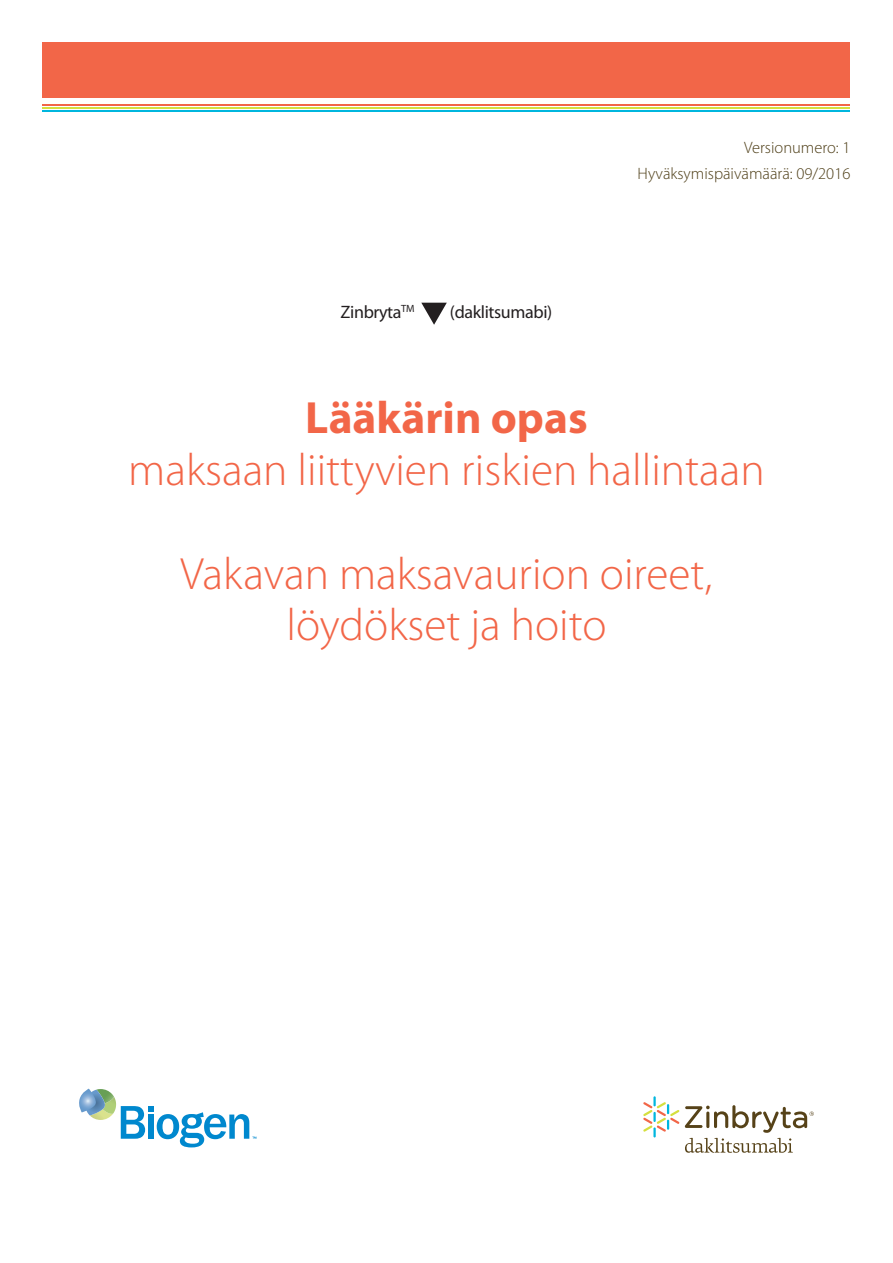
<style>
.page{position:relative;width:893px;height:1263px;background:#fff}
.page>*{position:absolute;margin:0;border:0;box-sizing:border-box;transform-origin:0 0}
.t1{font:300 45.3px/51.9px "Myriad Pro";color:#f26648;text-align:center}
.t2{font:18px "Myriad Pro";letter-spacing:-.02em;color:#231f20}
.t3{font:300 16.5px "Myriad Pro";color:#4d3d16}
.s1{font-weight:700}
</style>
<div class="page">
<hr style="left:43px;top:104px;width:807px;height:2px;background:#f26648">
<hr style="left:43px;top:107px;width:807px;height:2px;background:#d5df3e">
<hr style="left:43px;top:111px;width:807px;height:1px;background:#00b6de">
<div style="left:43px;top:43px;width:807px;height:55px;background:#f26648"></div>
<svg style="left:643px;top:1096px;width:36px;height:41px"></svg>
<svg style="left:685px;top:1105px;width:129px;height:48px"></svg>
<svg style="left:79px;top:1089px;width:177px;height:58px"></svg>
<svg style="left:421px;top:303px;width:26px;height:22px"></svg>
<p class="t2" style="left:341px;top:302px;width:75px">Zinbryta<sup>TM</sup></p>
<p class="t2" style="left:450px;top:302px;width:104px">(daklitsumabi)</p>
<p class="t3" style="left:744px;top:139px;width:108px">Versionumero: 1</p>
<p class="t3" style="left:637px;top:164px;width:214px">Hyväksymispäivämäärä: 09/2016</p>
<p class="t1" style="left:128px;top:393px;width:638px"><span class="s1">Lääkärin opas<br></span>maksaan liittyvien riskien hallintaan</p>
<p class="t1" style="left:181px;top:548px;width:533px">Vakavan maksavaurion oireet, löydökset ja hoito</p>
</div>
